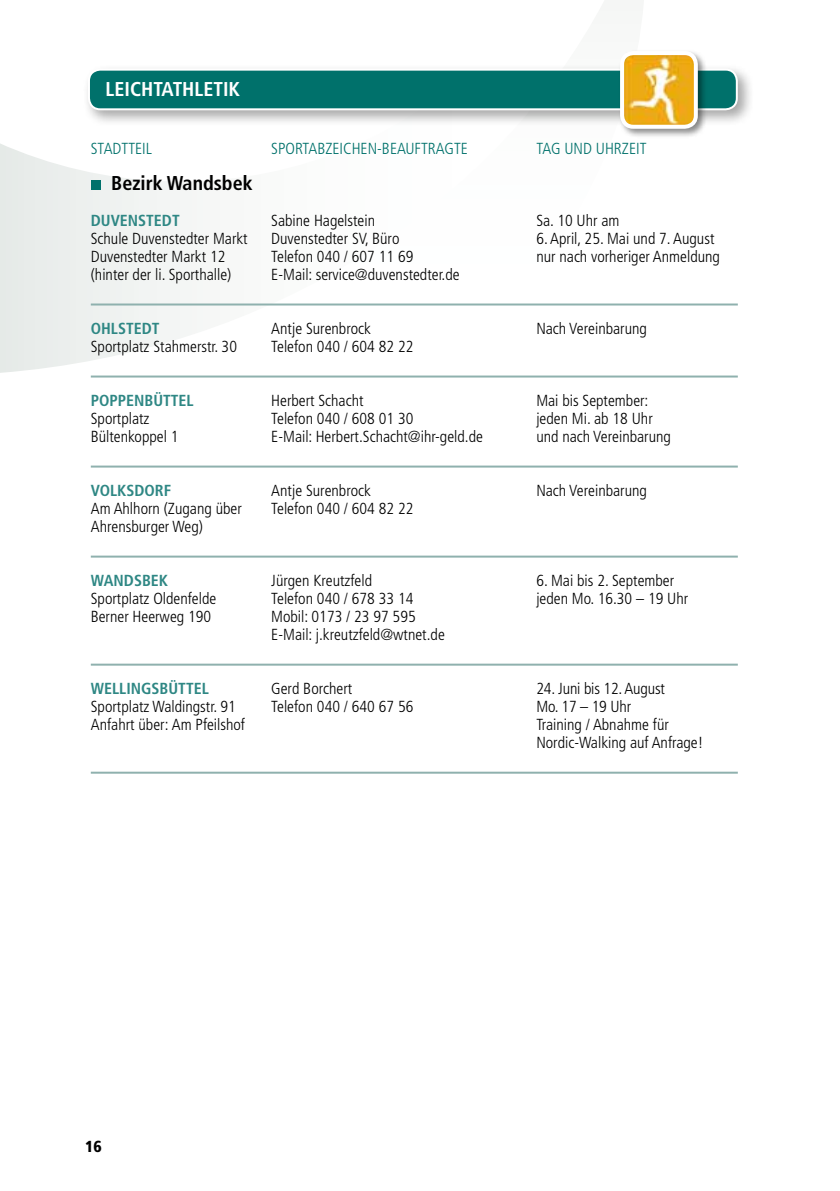
<style>
.page{position:relative;width:840px;height:1191px;background:#fff}
.page>*{position:absolute;margin:0;border:0;box-sizing:border-box;transform-origin:0 0}
.t1{font:700 condensed 20px "Frutiger";color:#000}
.t2{font:700 condensed 20px "Frutiger";color:#fff}
.t3{font:300 condensed 16px/18px "Frutiger";color:#000}
.t4{font:700 condensed 16px "Frutiger";color:#2e8784}
.t5{font:300 condensed 16px "Frutiger";color:#00716b}
.t6{font:900 condensed 16px "Frutiger";color:#000}
</style>
<div class="page">
<svg style="left:0;top:230px;width:604px;height:143px"></svg>
<svg style="left:0;top:143px;width:192px;height:87px;fill:#f0f3f1"></svg>
<hr style="left:91px;top:303px;width:646px;height:2px;background:#8fb1ae">
<hr style="left:91px;top:375px;width:646px;height:2px;background:#8fb1ae">
<hr style="left:91px;top:465px;width:646px;height:2px;background:#8fb1ae">
<hr style="left:91px;top:555px;width:646px;height:2px;background:#8fb1ae">
<hr style="left:91px;top:663px;width:646px;height:2px;background:#8fb1ae">
<hr style="left:91px;top:771px;width:646px;height:2px;background:#8fb1ae">
<div style="left:91px;top:180px;width:10px;height:10px;background:#00716b"></div>
<div style="left:83px;top:64px;width:670px;height:63px;background:#000;opacity:.35"></div>
<div style="left:89px;top:70px;width:647px;height:39px;background:#00716b;border-radius:11px"></div>
<div style="left:88px;top:69px;width:649px;height:41px;border:2px solid #fff;border-radius:11px"></div>
<div style="left:617px;top:49px;width:90px;height:90px;background:#000;opacity:.46"></div>
<img style="left:621px;top:53px;width:74px;height:74px">
<div style="left:619px;top:51px;width:78px;height:78px;border:4px solid #fff;border-radius:11px"></div>
<p class="t2" style="left:105px;top:77px;width:136px">LEICHTATHLETIK</p>
<p class="t5" style="left:91px;top:139px;width:15px">Stadtteil</p>
<p class="t1" style="left:111px;top:171px;width:143px">Bezirk Wandsbek</p>
<p class="t4" style="left:91px;top:211px;width:81px">Duvenstedt</p>
<p class="t3" style="left:91px;top:229px;width:158px">Schule Duvenstedter Markt<br>Duvenstedter Markt 12 (hinter der li. Sporthalle)</p>
<p class="t4" style="left:91px;top:319px;width:70px">OHLSTEDT</p>
<p class="t3" style="left:91px;top:337px;width:148px">Sportplatz Stahmerstr. 30</p>
<p class="t4" style="left:91px;top:391px;width:104px">POPPENBÜTTEL</p>
<p class="t3" style="left:91px;top:409px;width:89px">Sportplatz<br>Bültenkoppel 1</p>
<p class="t4" style="left:91px;top:481px;width:82px">VOLKSDORF</p>
<p class="t3" style="left:91px;top:499px;width:152px">Am Ahlhorn (Zugang über<br>Ahrensburger Weg)</p>
<p class="t4" style="left:91px;top:571px;width:79px">WANDSBEK</p>
<p class="t3" style="left:91px;top:589px;width:127px">Sportplatz Oldenfelde<br>Berner Heerweg 190</p>
<p class="t4" style="left:91px;top:679px;width:119px">WELLINGSBÜTTEL</p>
<p class="t3" style="left:91px;top:697px;width:156px">Sportplatz Waldingstr. 91<br>Anfahrt über: Am Pfeilshof</p>
<p class="t5" style="left:271px;top:139px;width:16px">Sportabzeichen</p>
<p class="t5" style="left:377px;top:139px;width:22px">-Beauftragte</p>
<p class="t3" style="left:271px;top:211px;width:190px">Sabine Hagelstein<br>Duvenstedter SV, Büro<br>Telefon 040 / 607 11 69<br>E-Mail: service@duvenstedter.de</p>
<p class="t3" style="left:271px;top:319px;width:143px">Antje Surenbrock<br>Telefon 040 / 604 82 22</p>
<p class="t3" style="left:271px;top:391px;width:213px">Herbert Schacht<br>Telefon 040 / 608 01 30<br>E-Mail: Herbert.Schacht@ihr-geld.de</p>
<p class="t3" style="left:271px;top:481px;width:143px">Antje Surenbrock<br>Telefon 040 / 604 82 22</p>
<p class="t3" style="left:271px;top:571px;width:175px">Jürgen Kreutzfeld<br>Telefon 040 / 678 33 14<br>Mobil: 0173 / 23 97 595<br>E-Mail: j.kreutzfeld@wtnet.de</p>
<p class="t3" style="left:271px;top:679px;width:143px">Gerd Borchert<br>Telefon 040 / 640 67 56</p>
<p class="t5" style="left:536px;top:139px;width:38px">Tag und</p>
<p class="t5" style="left:595px;top:139px;width:17px">Uhrzeit</p>
<p class="t3" style="left:536px;top:211px;width:85px">Sa. 10 Uhr am</p>
<p class="t3" style="left:536px;top:229px;width:185px">6. April, 25. Mai und 7. August nur nach vorheriger Anmeldung</p>
<p class="t3" style="left:536px;top:319px;width:112px">Nach Vereinbarung</p>
<p class="t3" style="left:536px;top:391px;width:136px">Mai bis September: jeden Mi. ab 18 Uhr und nach Vereinbarung</p>
<p class="t3" style="left:536px;top:481px;width:112px">Nach Vereinbarung</p>
<p class="t3" style="left:536px;top:571px;width:153px">6. Mai bis 2. September jeden Mo. 16.30 – 19 Uhr</p>
<p class="t3" style="left:536px;top:679px;width:168px">24. Juni bis 12. August<br>Mo. 17 – 19 Uhr<br>Training / Abnahme für<br>Nordic-Walking auf Anfrage!</p>
<p class="t6" style="left:85px;top:1136px;width:18px">16</p>
</div>
